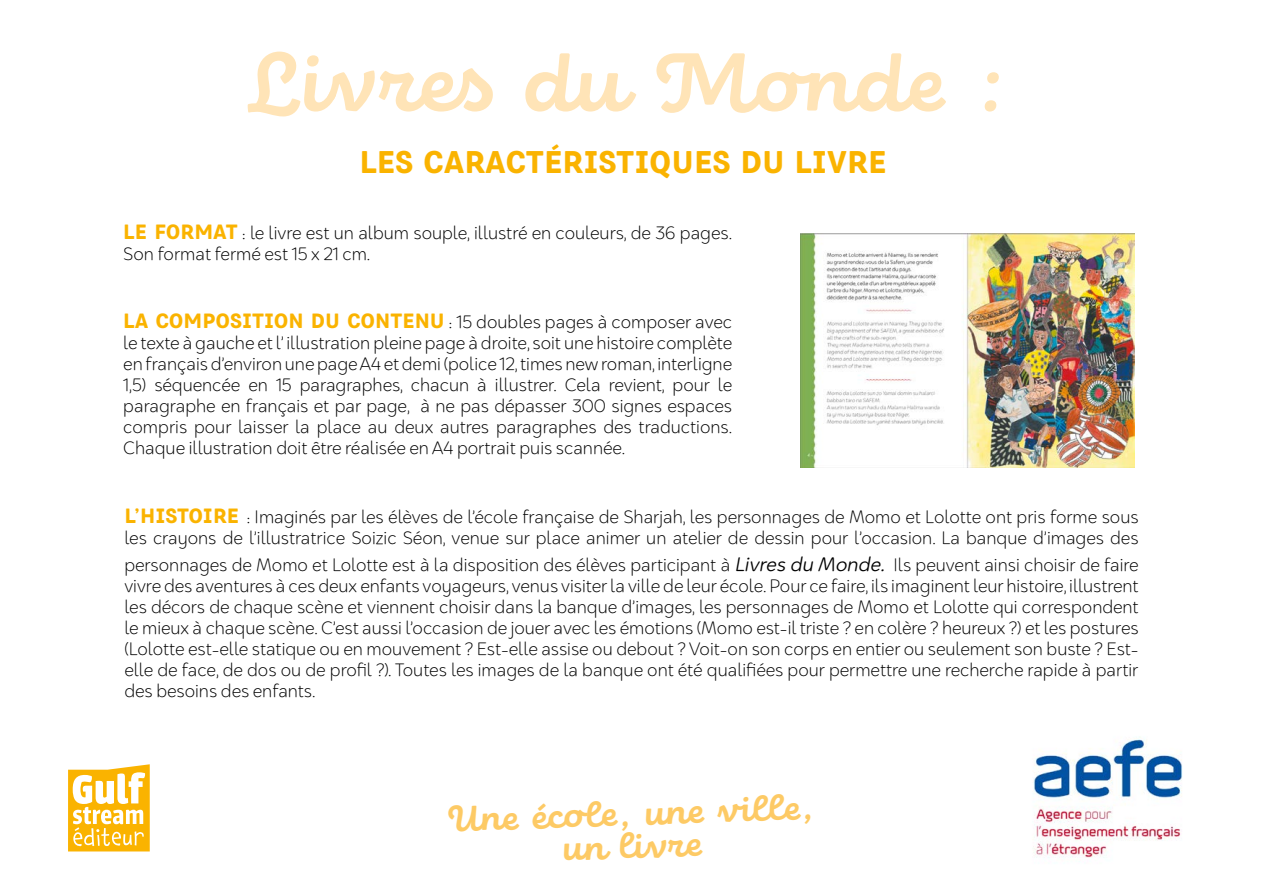
<style>
.page{position:relative;width:1263px;height:893px;background:#fff}
.page>*{position:absolute;margin:0;border:0;box-sizing:border-box;transform-origin:0 0}
.t1{font:700 83.4px "Eldwin Script";color:#ffe4b7}
.t2{font:700 36.15px/32.8px "Eldwin Script";color:#fdca65;text-align:center}
.t3{font:800 31.95px "Eldwin Capitals";color:#fab300}
.t4{font:18px/21px "Aromatica";color:#000}
.s1{font-family:"Eldwin Capitals";font-weight:800;font-size:21px;color:#fab300}
.s2{font-weight:600;font-style:italic;font-size:19.5px}
</style>
<div class="page">
<img style="left:1033px;top:737px;width:150px;height:125px">
<svg style="left:68px;top:764px;width:82px;height:87px"></svg>
<img style="left:800px;top:234px;width:334px;height:234px">
<h1 class="t1" style="left:246px;top:36px;width:770px">Livres du Monde :</h1>
<h3 class="t3" style="left:359px;top:144px;width:528px">LES CARACTÉRISTIQUES DU LIVRE</h3>
<p class="t4" style="left:123px;top:223px;width:610px"><span class="s1">LE FORMAT</span> : le livre est un album souple, illustré en couleurs, de 36 pages.<br>Son format fermé est 15 x 21 cm.</p>
<p class="t4" style="left:123px;top:311px;width:610px;text-align:justify"><span class="s1">LA COMPOSITION DU CONTENU</span> : 15 doubles pages à composer avec le texte à gauche et l’ illustration pleine page à droite, soit une histoire complète en français d’environ une page A4 et demi (police 12, times new roman, interligne 1,5) séquencée en 15 paragraphes, chacun à illustrer. Cela revient, pour le paragraphe en français et par page, à ne pas dépasser 300 signes espaces compris pour laisser la place au deux autres paragraphes des traductions.<br>Chaque illustration doit être réalisée en A4 portrait puis scannée.</p>
<p class="t4" style="left:124px;top:506px;width:1016px"><span class="s1">L’HISTOIRE</span> : Imaginés par les élèves de l’école française de Sharjah, les personnages de Momo et Lolotte ont pris forme sous les crayons de l’illustratrice Soizic Séon, venue sur place animer un atelier de dessin pour l’occasion. La banque d’images des</p>
<p class="t4" style="left:124px;top:554px;width:1016px;text-align:justify">personnages de Momo et Lolotte est à la disposition des élèves participant à <span class="s2">Livres du Monde.</span> Ils peuvent ainsi choisir de faire vivre des aventures à ces deux enfants voyageurs, venus visiter la ville de leur école. Pour ce faire, ils imaginent leur histoire, illustrent les décors de chaque scène et viennent choisir dans la banque d’images, les personnages de Momo et Lolotte qui correspondent le mieux à chaque scène. C’est aussi l’occasion de jouer avec les émotions (Momo est-il triste ? en colère ? heureux ?) et les postures (Lolotte est-elle statique ou en mouvement ? Est-elle assise ou debout ? Voit-on son corps en entier ou seulement son buste ? Est&shy;elle de face, de dos ou de profil ?). Toutes les images de la banque ont été qualifiées pour permettre une recherche rapide à partir des besoins des enfants.</p>
<h2 class="t2" style="left:447px;top:804px;width:369px;rotate:-2deg">Une école, une ville, un livre</h2>
</div>
